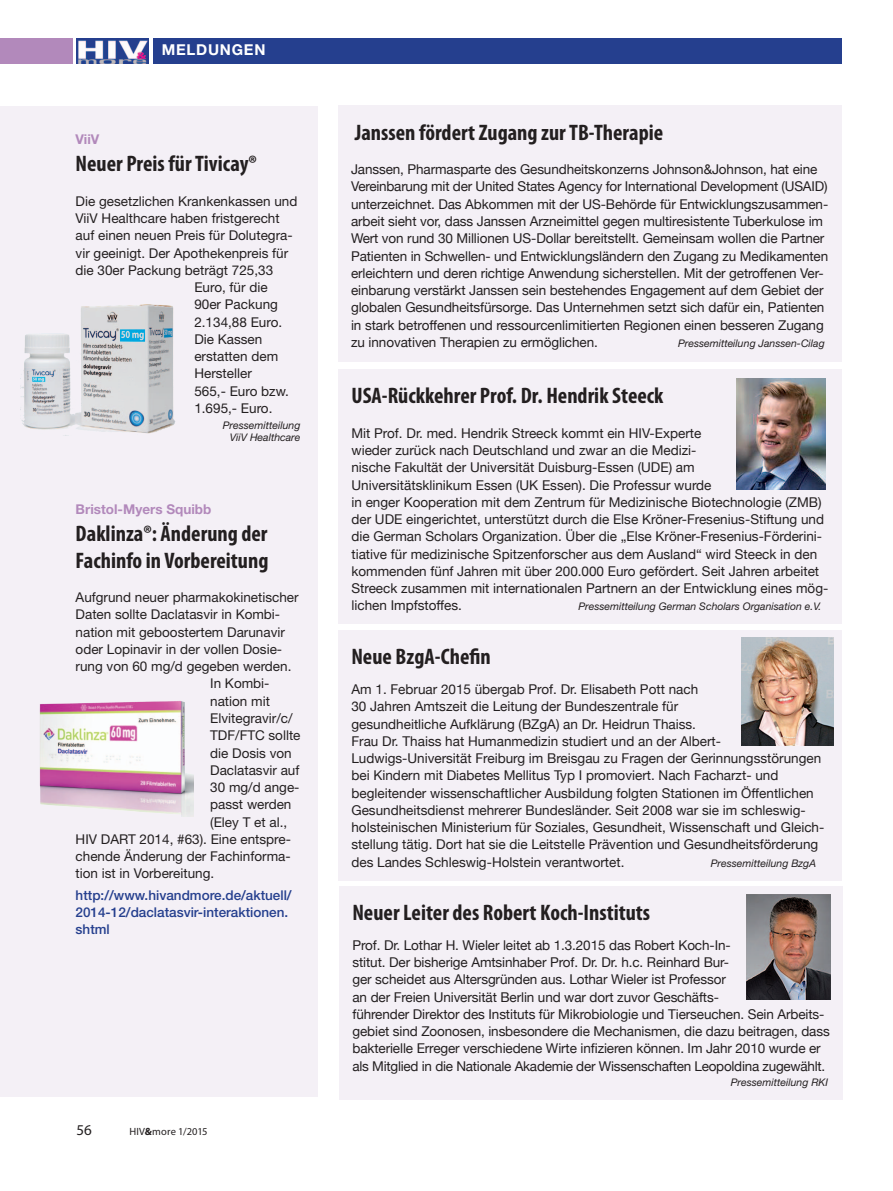
<style>
.page{position:relative;width:893px;height:1191px;background:#fff}
.page>*{position:absolute;margin:0;border:0;box-sizing:border-box;transform-origin:0 0}
.Meldungen_BU{font:700 condensed 22.5px/27px "Myriad Pro";color:#231f20}
.Rubriken{font:700 15px "Helvetica Neue";letter-spacing:.05em;color:#fff}
.Seitenzahl{font:15px "Myriad Pro";color:#231f20}
.Kasten_Fliess{font:13.5px/17.2px "Helvetica Neue";letter-spacing:-.005em;color:#231f20}
.Kasten_Fliess-2{font:13.5px "Helvetica Neue";color:#231f20}
.Kasten_Fliess-3{font:500 13.5px/17.2px "Helvetica Neue";color:#253f8e}
.Meldungen_BU-2{font:700 13.5px "Helvetica Neue";color:#b289bb}
.Kasten_Fliess-4{font:italic 10.5px/12px "Helvetica Neue";color:#231f20;text-align:right}
.HIV_more{font:10.5px "Myriad Pro";letter-spacing:.015em;color:#231f20}
.s1{font-weight:700}
</style>
<div class="page">
<div style="left:153px;top:39px;width:689px;height:25px;background:#253f8e"></div>
<div style="left:0;top:39px;width:72px;height:25px;background:#b289bb"></div>
<img style="left:77px;top:39px;width:72px;height:25px">
<hr style="left:892px;top:106px;width:1px;height:987px;background:#f4f0f6">
<div style="left:0;top:106px;width:317px;height:991px;background:#f4f0f6"></div>
<div style="left:338px;top:106px;width:503px;height:256px;background:#f4f0f6"></div>
<div style="left:339px;top:369px;width:503px;height:255px;background:#f4f0f6"></div>
<div style="left:340px;top:886px;width:503px;height:213px;background:#f4f0f6"></div>
<div style="left:339px;top:630px;width:503px;height:251px;background:#f4f0f6"></div>
<img style="left:20px;top:304px;width:156px;height:130px">
<img style="left:39px;top:701px;width:154px;height:115px">
<img style="left:736px;top:378px;width:89px;height:111px">
<img style="left:741px;top:638px;width:93px;height:108px">
<img style="left:746px;top:894px;width:85px;height:105px">
<p class="Rubriken" style="left:162px;top:40px;width:105px">MELDUNGEN</p>
<p class="Meldungen_BU-2" style="left:76px;top:131px;width:25px">ViiV</p>
<p class="Meldungen_BU" style="left:76px;top:150px;width:183px">Neuer Preis für Tivicay®</p>
<p class="Kasten_Fliess-2" style="left:76px;top:193px;width:223px">Die gesetzlichen Krankenkassen und</p>
<p class="Kasten_Fliess-2" style="left:76px;top:210px;width:206px">ViiV Healthcare haben fristgerecht</p>
<p class="Kasten_Fliess-2" style="left:76px;top:227px;width:219px">auf einen neuen Preis für Dolutegra-</p>
<p class="Kasten_Fliess-2" style="left:76px;top:245px;width:214px">vir geeinigt. Der Apothekenpreis für</p>
<p class="Kasten_Fliess-2" style="left:76px;top:262px;width:199px">die 30er Packung beträgt 725,33</p>
<p class="Kasten_Fliess-2" style="left:194px;top:279px;width:75px">Euro, für die</p>
<p class="Kasten_Fliess-2" style="left:194px;top:296px;width:85px">90er Packung</p>
<p class="Kasten_Fliess-2" style="left:194px;top:314px;width:89px">2.134,88 Euro.</p>
<p class="Kasten_Fliess-2" style="left:194px;top:331px;width:70px">Die Kassen</p>
<p class="Kasten_Fliess-2" style="left:194px;top:348px;width:85px">erstatten dem</p>
<p class="Kasten_Fliess-2" style="left:194px;top:365px;width:59px">Hersteller</p>
<p class="Kasten_Fliess-2" style="left:194px;top:383px;width:96px">565,- Euro bzw.</p>
<p class="Kasten_Fliess-2" style="left:194px;top:400px;width:80px">1.695,- Euro.</p>
<p class="Kasten_Fliess-4" style="left:223px;top:419px;width:79px">Pressemitteilung<br>ViiV Healthcare</p>
<p class="Meldungen_BU-2" style="left:76px;top:500px;width:137px">Bristol-Myers Squibb</p>
<p class="Meldungen_BU" style="left:76px;top:519px;width:194px">Daklinza®: Änderung der<br>Fachinfo in Vorbereitung</p>
<p class="Kasten_Fliess-2" style="left:76px;top:589px;width:225px">Aufgrund neuer pharmakokinetischer</p>
<p class="Kasten_Fliess-2" style="left:76px;top:606px;width:206px">Daten sollte Daclatasvir in Kombi-</p>
<p class="Kasten_Fliess-2" style="left:76px;top:624px;width:211px">nation mit geboostertem Darunavir</p>
<p class="Kasten_Fliess-2" style="left:76px;top:641px;width:208px">oder Lopinavir in der vollen Dosie-</p>
<p class="Kasten_Fliess-2" style="left:76px;top:658px;width:217px">rung von 60 mg/d gegeben werden.</p>
<p class="Kasten_Fliess-2" style="left:210px;top:675px;width:61px">In Kombi-</p>
<p class="Kasten_Fliess-2" style="left:210px;top:693px;width:61px">nation mit</p>
<p class="Kasten_Fliess-2" style="left:210px;top:710px;width:84px">Elvitegravir/c/</p>
<p class="Kasten_Fliess-2" style="left:210px;top:727px;width:92px">TDF/FTC sollte</p>
<p class="Kasten_Fliess-2" style="left:210px;top:744px;width:83px">die Dosis von</p>
<p class="Kasten_Fliess-2" style="left:210px;top:762px;width:91px">Daclatasvir auf</p>
<p class="Kasten_Fliess-2" style="left:210px;top:779px;width:91px">30 mg/d ange-</p>
<p class="Kasten_Fliess-2" style="left:210px;top:796px;width:83px">passt werden</p>
<p class="Kasten_Fliess-2" style="left:210px;top:813px;width:79px">(Eley T et al.,</p>
<p class="Kasten_Fliess-2" style="left:76px;top:831px;width:217px">HIV DART 2014, #63). Eine entspre-</p>
<p class="Kasten_Fliess-2" style="left:76px;top:848px;width:217px">chende Änderung der Fachinforma-</p>
<p class="Kasten_Fliess-2" style="left:76px;top:865px;width:140px">tion ist in Vorbereitung.</p>
<p class="Kasten_Fliess-3" style="left:76px;top:886px;width:218px">http://www.hivandmore.de/aktuell/<br>2014-12/daclatasvir-interaktionen. shtml</p>
<p class="Seitenzahl" style="left:77px;top:1121px;width:17px">56</p>
<p class="HIV_more" style="left:130px;top:1125px;width:80px">HIV<span class="s1">&amp;</span>more 1/2015</p>
<p class="Meldungen_BU" style="left:355px;top:118px;width:310px">Janssen fördert Zugang zur TB-Therapie</p>
<p class="Kasten_Fliess" style="left:351px;top:161px;width:479px">Janssen, Pharmasparte des Gesundheitskonzerns Johnson&amp;Johnson, hat eine Vereinbarung mit der United States Agency for International Development (USAID) unterzeichnet. Das Abkommen mit der US-Behörde für Entwicklungszusammen&shy;arbeit sieht vor, dass Janssen Arzneimittel gegen multiresistente Tuberkulose im Wert von rund 30 Millionen US-Dollar bereitstellt. Gemeinsam wollen die Partner Patienten in Schwellen- und Entwicklungsländern den Zugang zu Medikamenten erleichtern und deren richtige Anwendung sicherstellen. Mit der getroffenen Ver&shy;einbarung verstärkt Janssen sein bestehendes Engagement auf dem Gebiet der globalen Gesundheitsfürsorge. Das Unternehmen setzt sich dafür ein, Patienten in stark betroffenen und ressourcenlimitierten Regionen einen besseren Zugang zu innovativen Therapien zu ermöglichen.</p>
<p class="Kasten_Fliess-4" style="left:678px;top:337px;width:148px">Pressemitteilung Janssen-Cilag</p>
<p class="Meldungen_BU" style="left:351px;top:382px;width:313px">USA-Rückkehrer Prof. Dr. Hendrik Steeck</p>
<p class="Kasten_Fliess" style="left:351px;top:424px;width:478px">Mit Prof. Dr. med. Hendrik Streeck kommt ein HIV-Experte<br>wieder zurück nach Deutschland und zwar an die Medizi-<br>nische Fakultät der Universität Duisburg-Essen (UDE) am<br>Universitätsklinikum Essen (UK Essen). Die Professur wurde<br>in enger Kooperation mit dem Zentrum für Medizinische Biotechnologie (ZMB) der UDE eingerichtet, unterstützt durch die Else Kröner-Fresenius-Stiftung und die German Scholars Organization. Über die „Else Kröner-Fresenius-Förderini&shy;tiative für medizinische Spitzenforscher aus dem Ausland“ wird Steeck in den kommenden fünf Jahren mit über 200.000 Euro gefördert. Seit Jahren arbeitet Streeck zusammen mit internationalen Partnern an der Entwicklung eines mög&shy;lichen Impfstoffes.</p>
<p class="Kasten_Fliess-4" style="left:578px;top:600px;width:245px">Pressemitteilung German Scholars Organisation e.V.</p>
<p class="Meldungen_BU" style="left:351px;top:642px;width:141px">Neue BzgA-Chefin</p>
<p class="Kasten_Fliess" style="left:351px;top:680px;width:474px">Am 1. Februar 2015 übergab Prof. Dr. Elisabeth Pott nach<br>30 Jahren Amtszeit die Leitung der Bundeszentrale für<br>gesundheitliche Aufklärung (BZgA) an Dr. Heidrun Thaiss.<br>Frau Dr. Thaiss hat Humanmedizin studiert und an der Albert-Ludwigs-Universität Freiburg im Breisgau zu Fragen der Gerinnungsstörungen bei Kindern mit Diabetes Mellitus Typ I promoviert. Nach Facharzt- und begleitender wissenschaftlicher Ausbildung folgten Stationen im Öffentlichen Gesundheitsdienst mehrerer Bundesländer. Seit 2008 war sie im schleswig&shy;holsteinischen Ministerium für Soziales, Gesundheit, Wissenschaft und Gleich&shy;stellung tätig. Dort hat sie die Leitstelle Prävention und Gesundheitsförderung des Landes Schleswig-Holstein verantwortet.</p>
<p class="Kasten_Fliess-4" style="left:711px;top:856px;width:107px">Pressemitteilung BzgA</p>
<p class="Meldungen_BU" style="left:352px;top:898px;width:299px">Neuer Leiter des Robert Koch-Instituts</p>
<p class="Kasten_Fliess" style="left:352px;top:936px;width:479px">Prof. Dr. Lothar H. Wieler leitet ab 1.3.2015 das Robert Koch-In-<br>stitut. Der bisherige Amtsinhaber Prof. Dr. Dr. h.c. Reinhard Bur-<br>ger scheidet aus Altersgründen aus. Lothar Wieler ist Professor<br>an der Freien Universität Berlin und war dort zuvor Geschäfts-<br>führender Direktor des Instituts für Mikrobiologie und Tierseuchen. Sein Arbeits&shy;gebiet sind Zoonosen, insbesondere die Mechanismen, die dazu beitragen, dass bakterielle Erreger verschiedene Wirte infizieren können. Im Jahr 2010 wurde er als Mitglied in die Nationale Akademie der Wissenschaften Leopoldina zugewählt.</p>
<p class="Kasten_Fliess-4" style="left:731px;top:1075px;width:99px">Pressemitteilung RKI</p>
</div>
